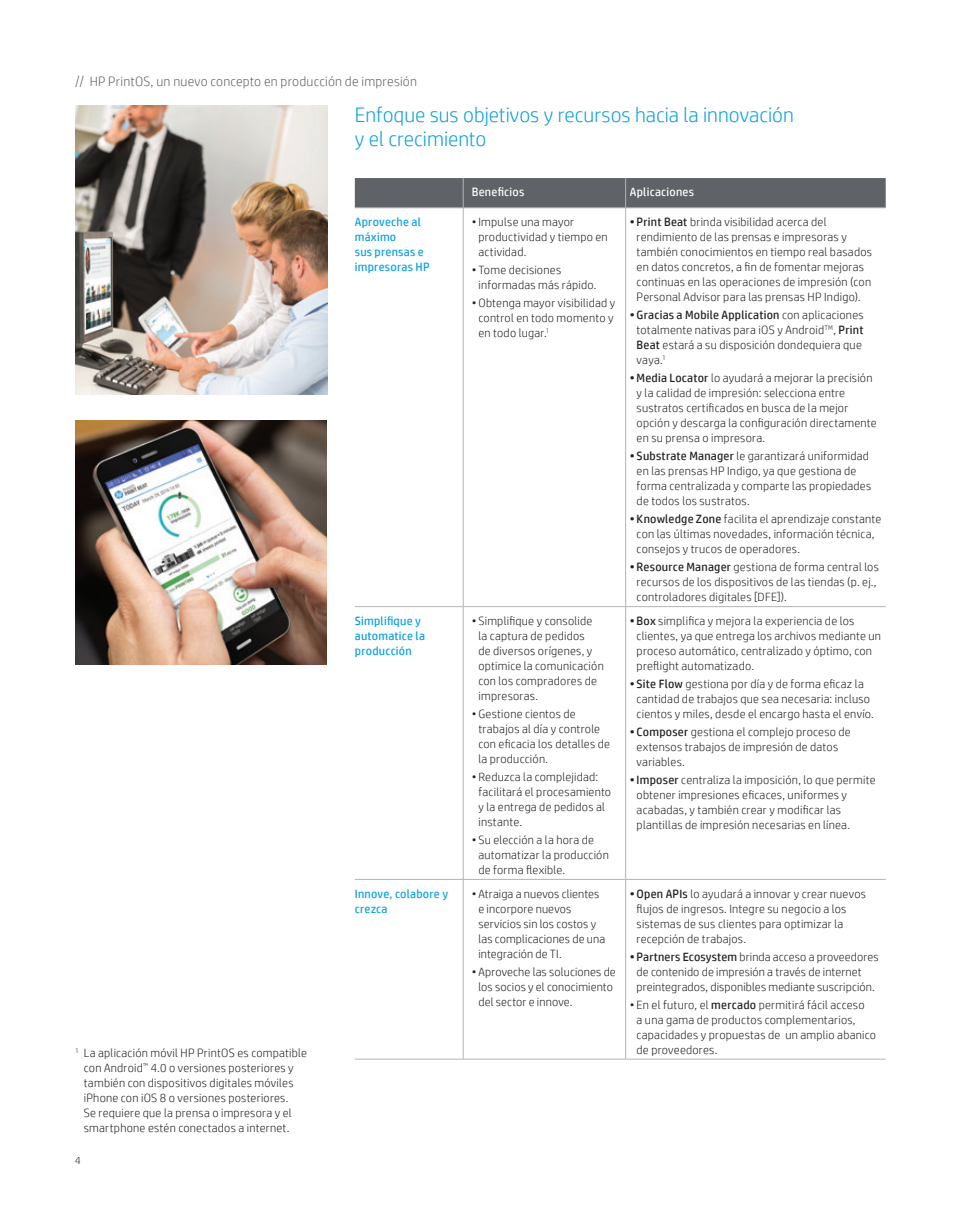
<style>
.page{position:relative;width:961px;height:1231px;background:#fff}
.page>*{position:absolute;margin:0;border:0;box-sizing:border-box;transform-origin:0 0}
.t1{font:300 21px/24px "HP Simplified";color:#0ca0dd}
.t2{font:300 13.5px "HP Simplified";letter-spacing:.015em;color:#5f6368}
.t3{font:300 12px/15px "HP Simplified";letter-spacing:.02em;color:#231f20}
.t4{font:12px/15px "HP Simplified";letter-spacing:.02em;color:#0ca0dd}
.t5{font:12px "HP Simplified";letter-spacing:.02em;color:#fff}
.t6{font:300 10.5px "HP Simplified";color:#231f20}
.s1{font-weight:400}
</style>
<div class="page">
<img style="left:75px;top:105px;width:252px;height:289px">
<img style="left:75px;top:420px;width:251px;height:244px">
<div style="left:355px;top:178px;width:530px;height:29px;background:#5f6368"></div>
<hr style="left:355px;top:1058px;width:108px;height:1px;background:#b0b4b8">
<hr style="left:463px;top:1058px;width:162px;height:1px;background:#b0b4b8">
<hr style="left:625px;top:1058px;width:260px;height:1px;background:#b0b4b8">
<hr style="left:355px;top:207px;width:108px;height:1px;background:#b0b4b8">
<hr style="left:463px;top:178px;width:1px;height:30px;background:#b0b4b8">
<hr style="left:463px;top:207px;width:162px;height:1px;background:#b0b4b8">
<hr style="left:625px;top:178px;width:1px;height:30px;background:#b0b4b8">
<hr style="left:625px;top:207px;width:260px;height:1px;background:#b0b4b8">
<hr style="left:463px;top:208px;width:1px;height:398px;background:#b0b4b8">
<hr style="left:625px;top:208px;width:1px;height:398px;background:#b0b4b8">
<hr style="left:355px;top:606px;width:108px;height:1px;background:#b0b4b8">
<hr style="left:463px;top:607px;width:1px;height:272px;background:#b0b4b8">
<hr style="left:463px;top:606px;width:162px;height:1px;background:#b0b4b8">
<hr style="left:625px;top:607px;width:1px;height:272px;background:#b0b4b8">
<hr style="left:625px;top:606px;width:260px;height:1px;background:#b0b4b8">
<hr style="left:355px;top:879px;width:108px;height:1px;background:#b0b4b8">
<hr style="left:463px;top:879px;width:1px;height:180px;background:#b0b4b8">
<hr style="left:463px;top:879px;width:162px;height:1px;background:#b0b4b8">
<hr style="left:625px;top:879px;width:1px;height:180px;background:#b0b4b8">
<hr style="left:625px;top:879px;width:260px;height:1px;background:#b0b4b8">
<p class="t2" style="left:75px;top:73px;width:343px">// HP PrintOS, un nuevo concepto en producción de impresión</p>
<h1 class="t1" style="left:355px;top:102px;width:440px">Enfoque sus objetivos y recursos hacia la innovación y el crecimiento</h1>
<p class="t5" style="left:472px;top:184px;width:54px">Beneficios</p>
<p class="t5" style="left:630px;top:184px;width:66px">Aplicaciones</p>
<p class="t4" style="left:355px;top:214px;width:76px">Aproveche al máximo<br>sus prensas e impresoras HP</p>
<p class="t3" style="left:478px;top:214px;width:131px;text-indent:-7px">•Impulse una mayor productividad y tiempo en actividad.</p>
<p class="t3" style="left:636px;top:214px;width:237px;text-indent:-7px"><span class="s1">• Print Beat</span> brinda visibilidad acerca del rendimiento de las prensas e impresoras y también conocimientos en tiempo real basados en datos concretos, a fin de fomentar mejoras continuas en las operaciones de impresión (con Personal Advisor para las prensas HP Indigo).</p>
<p class="t3" style="left:636px;top:307px;width:229px;text-indent:-7px"><span class="s1">• Gracias a Mobile Application</span> con aplicaciones totalmente nativas para iOS y Android<sup>TM</sup>, <span class="s1">Print Beat</span> estará a su disposición dondequiera que vaya.<sup>1</sup></p>
<p class="t3" style="left:636px;top:370px;width:241px;text-indent:-7px"><span class="s1">• Media Locator</span> lo ayudará a mejorar la precisión y la calidad de impresión: selecciona entre sustratos certificados en busca de la mejor opción y descarga la configuración directamente en su prensa o impresora.</p>
<p class="t3" style="left:636px;top:448px;width:236px;text-indent:-7px"><span class="s1">• Substrate Manager</span> le garantizará uniformidad en las prensas HP Indigo, ya que gestiona de forma centralizada y comparte las propiedades de todos los sustratos.</p>
<p class="t3" style="left:636px;top:511px;width:246px;text-indent:-7px"><span class="s1">• Knowledge Zone</span> facilita el aprendizaje constante con las últimas novedades, información técnica, consejos y trucos de operadores.</p>
<p class="t3" style="left:636px;top:559px;width:244px;text-indent:-7px"><span class="s1">• Resource Manager</span> gestiona de forma central los recursos de los dispositivos de las tiendas (p. ej., controladores digitales [DFE]).</p>
<p class="t3" style="left:478px;top:262px;width:119px;text-indent:-7px">• Tome decisiones informadas más rápido.</p>
<p class="t3" style="left:478px;top:295px;width:138px;text-indent:-7px">• Obtenga mayor visibilidad y control en todo momento y en todo lugar.<sup>1</sup></p>
<p class="t3" style="left:84px;top:1044px;width:225px;text-indent:-9px"><sup>1</sup> La aplicación móvil HP PrintOS es compatible con Android<sup>™</sup> 4.0 o versiones posteriores y también con dispositivos digitales móviles iPhone con iOS 8 o versiones posteriores.<br>Se requiere que la prensa o impresora y el smartphone estén conectados a internet.</p>
<p class="t6" style="left:75px;top:1153px;width:7px">4</p>
<p class="t4" style="left:355px;top:613px;width:72px">Simplifique y automatice la producción</p>
<p class="t3" style="left:478px;top:613px;width:127px;text-indent:-7px">• Simplifique y consolide la captura de pedidos<br>de diversos orígenes, y optimice la comunicación con los compradores de impresoras.</p>
<p class="t3" style="left:478px;top:706px;width:133px;text-indent:-7px">• Gestione cientos de trabajos al día y controle con eficacia los detalles de la producción.</p>
<p class="t3" style="left:478px;top:769px;width:134px;text-indent:-7px">• Reduzca la complejidad: facilitará el procesamiento y la entrega de pedidos al instante.</p>
<p class="t3" style="left:478px;top:832px;width:132px;text-indent:-7px">• Su elección a la hora de automatizar la producción de forma flexible.</p>
<p class="t4" style="left:355px;top:886px;width:95px">Innove, colabore y crezca</p>
<p class="t3" style="left:478px;top:885px;width:128px;text-indent:-7px">• Atraiga a nuevos clientes e incorpore nuevos servicios sin los costos y las complicaciones de una integración de TI.</p>
<p class="t3" style="left:478px;top:963px;width:139px;text-indent:-7px">• Aproveche las soluciones de los socios y el conocimiento del sector e innove.</p>
<p class="t3" style="left:636px;top:613px;width:246px;text-indent:-7px"><span class="s1">• Box</span> simplifica y mejora la experiencia de los clientes, ya que entrega los archivos mediante un proceso automático, centralizado y óptimo, con preflight automatizado.</p>
<p class="t3" style="left:636px;top:676px;width:239px;text-indent:-7px"><span class="s1">• Site Flow</span> gestiona por día y de forma eficaz la cantidad de trabajos que sea necesaria: incluso cientos y miles, desde el encargo hasta el envío.</p>
<p class="t3" style="left:636px;top:724px;width:216px;text-indent:-7px"><span class="s1">• Composer</span> gestiona el complejo proceso de extensos trabajos de impresión de datos variables.</p>
<p class="t3" style="left:636px;top:772px;width:240px;text-indent:-7px"><span class="s1">• Imposer</span> centraliza la imposición, lo que permite obtener impresiones eficaces, uniformes y acabadas, y también crear y modificar las plantillas de impresión necesarias en línea.</p>
<p class="t3" style="left:636px;top:885px;width:231px;text-indent:-7px"><span class="s1">•Open APIs</span> lo ayudará a innovar y crear nuevos flujos de ingresos. Integre su negocio a los sistemas de sus clientes para optimizar la recepción de trabajos.</p>
<p class="t3" style="left:636px;top:948px;width:243px;text-indent:-7px"><span class="s1">• Partners Ecosystem</span> brinda acceso a proveedores de contenido de impresión a través de internet preintegrados, disponibles mediante suscripción.</p>
<p class="t3" style="left:636px;top:996px;width:241px;text-indent:-7px">• En el futuro, el <span class="s1">mercado</span> permitirá fácil acceso<br>a una gama de productos complementarios, capacidades y propuestas de un amplio abanico de proveedores.</p>
</div>
